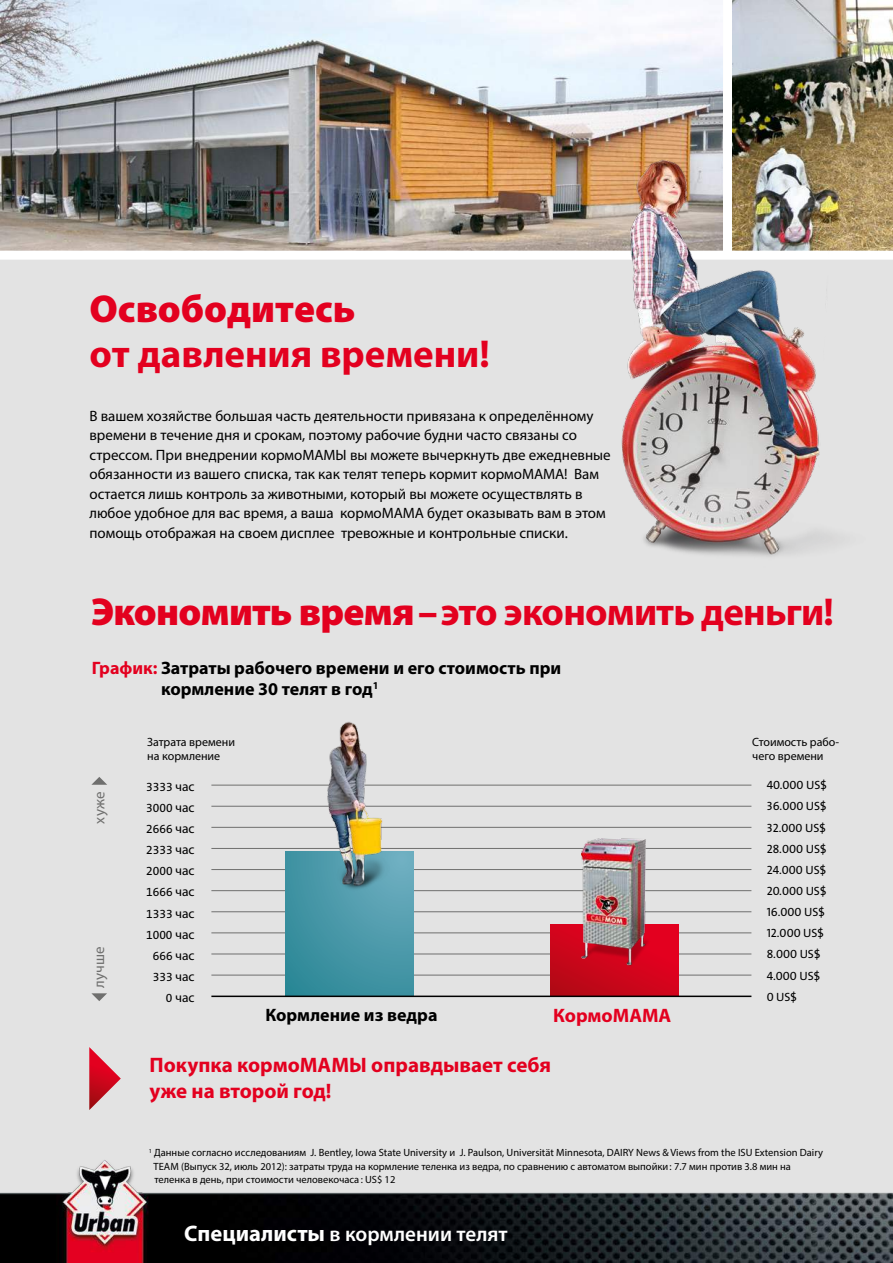
<style>
.page{position:relative;width:893px;height:1263px;background:#fff}
.page>*{position:absolute;margin:0;border:0;box-sizing:border-box;transform-origin:0 0}
.t1{font:700 39px "Myriad Pro";letter-spacing:-.02em;color:#e3001f}
.t2{font:900 39px "Myriad Pro";color:#e3001f}
.t3{font:700 21px/25.5px "Myriad Pro";color:#e3001f}
.t4{font:600 21px "Myriad Pro";color:#fff}
.t5{font:700 19.5px "Myriad Pro";color:#e3001f}
.t6{font:700 18px/21px "Myriad Pro";color:#000}
.t7{font:15px/19.5px "Myriad Pro";color:#000}
.t8{font:15px "Myriad Pro";color:#6f6f6e}
.t9{font:13.5px "Myriad Pro";color:#000}
.t10{font:12px/21.1px "The Mix Caps";color:#000}
.t11{font:12px/21.1px "The Mix Expert";color:#000;text-align:center}
.t12{font:12px/13.5px "Myriad Pro";color:#000}
.t13{font:10.5px/13.5px "Myriad Pro";color:#000}
.s1{font-weight:900}
.s2{color:#e3001f}
.s3{font-family:"Myriad Pro";font-size:13.5px}
.s4{font-family:"The Mix Expert";font-size:12px}
.s5{font-weight:700;font-size:22.5px}
</style>
<div class="page">
<div style="left:0;top:252px;width:893px;height:1011px;background:#e3e3e3"></div>
<img style="left:0;top:0;width:893px;height:251px">
<div style="left:723px;top:0;width:9px;height:255px;background:#fff"></div>
<div style="left:0;top:251px;width:893px;height:9px;background:#fff"></div>
<img style="left:517px;top:89px;width:376px;height:44px">
<img style="left:517px;top:133px;width:376px;height:424px">
<svg style="left:89px;top:1047px;width:32px;height:63px"></svg>
<hr style="left:211px;top:975px;width:540px;height:1px;background:#6f6f6e">
<hr style="left:211px;top:932px;width:540px;height:1px;background:#6f6f6e">
<hr style="left:211px;top:911px;width:540px;height:1px;background:#6f6f6e">
<hr style="left:211px;top:953px;width:540px;height:1px;background:#6f6f6e">
<hr style="left:211px;top:890px;width:540px;height:1px;background:#6f6f6e">
<hr style="left:211px;top:869px;width:540px;height:1px;background:#6f6f6e">
<hr style="left:211px;top:827px;width:540px;height:1px;background:#6f6f6e">
<hr style="left:211px;top:806px;width:540px;height:1px;background:#6f6f6e">
<hr style="left:211px;top:785px;width:540px;height:1px;background:#6f6f6e">
<hr style="left:211px;top:848px;width:540px;height:1px;background:#6f6f6e">
<svg style="left:551px;top:924px;width:127px;height:71px"></svg>
<img style="left:582px;top:838px;width:80px;height:138px">
<svg style="left:286px;top:851px;width:127px;height:144px"></svg>
<img style="left:321px;top:722px;width:68px;height:170px">
<hr style="left:211px;top:995px;width:540px;height:2px;background:#000">
<svg style="left:91px;top:993px;width:16px;height:8px"></svg>
<svg style="left:91px;top:777px;width:16px;height:8px"></svg>
<img style="left:0;top:1160px;width:893px;height:103px">
<h1 class="t2" style="left:89px;top:286px;width:268px">Освободитесь</h1>
<h1 class="t1" style="left:89px;top:328px;width:402px">от давления времени!</h1>
<p class="t7" style="left:89px;top:406px;width:523px">В вашем хозяйстве большая часть деятельности привязана к определённому времени в течение дня и срокам, поэтому рабочие будни часто связаны со стрессом. При внедрении кормоМАМЫ вы можете вычеркнуть две ежедневные обязанности из вашего списка, так как телят теперь кормит кормоМАМА! Вам остается лишь контроль за животными, который вы можете осуществлять в любое удобное для вас время, а ваша кормоМАМА будет оказывать вам в этом помощь отображая на своем дисплее тревожные и контрольные списки.</p>
<h1 class="t1" style="left:91px;top:587px;width:744px"><span class="s1">Экономить время–</span>это экономить деньги!</h1>
<p class="t6" style="left:161px;top:656px;width:402px;text-indent:-69px"><span class="s2">График:</span> Затраты рабочего времени и его стоимость при кормление 30 телят в год<sup>1</sup></p>
<p class="t8" style="left:90px;top:823px;width:33px;rotate:-90deg">хуже</p>
<p class="t8" style="left:90px;top:987px;width:42px;rotate:-90deg">лучше</p>
<p class="t12" style="left:147px;top:735px;width:89px">Затрата времени на кормление</p>
<p class="t11" style="left:146px;top:775px;width:50px">3333 <span class="s3">чаc<br></span>3000 <span class="s3">чаc<br></span>2666 <span class="s3">чаc<br></span>2333 <span class="s3">чаc<br></span>2000 <span class="s3">чаc<br></span>1666 <span class="s3">чаc<br></span>1333 <span class="s3">чаc<br></span>1000 <span class="s3">чаc<br></span>666 <span class="s3">чаc<br></span>333 <span class="s3">чаc</span></p>
<p class="t9" style="left:166px;top:989px;width:30px"><span class="s4">0</span> чаc</p>
<p class="t6" style="left:265px;top:1004px;width:174px">Кормление из ведра</p>
<h3 class="t5" style="left:553px;top:1003px;width:120px">КормоМАМА</h3>
<h2 class="t3" style="left:150px;top:1052px;width:403px">Покупка кормоМАМЫ оправдывает себя уже на второй год!</h2>
<p class="t12" style="left:752px;top:735px;width:88px">Стоимость рабо&shy;чего времени</p>
<p class="t10" style="left:767px;top:774px;width:62px">40.000 US$<br>36.000 US$<br>32.000 US$<br>28.000 US$<br>24.000 US$<br>20.000 US$<br>16.000 US$<br>12.000 US$<br>8.000 US$<br>4.000 US$<br>0 US$</p>
<p class="t13" style="left:154px;top:1145px;width:671px;text-indent:-5px"><sup>1</sup> Данные согласно исследованиям J. Bentley, Iowa State University и J. Paulson, Universität Minnesota, DAIRY News &amp; Views from the ISU Extension Dairy<br>TEAM (Выпуск 32, июль 2012): затраты труда на кормление теленка из ведра, по сравнению с автоматом выпойки: 7.7 мин против 3.8 мин на теленка в день, при стоимости человекочаса : US$ 12</p>
<h2 class="t4" style="left:184px;top:1220px;width:325px"><span class="s5">Специалисты</span> в кормлении телят</h2>
</div>
